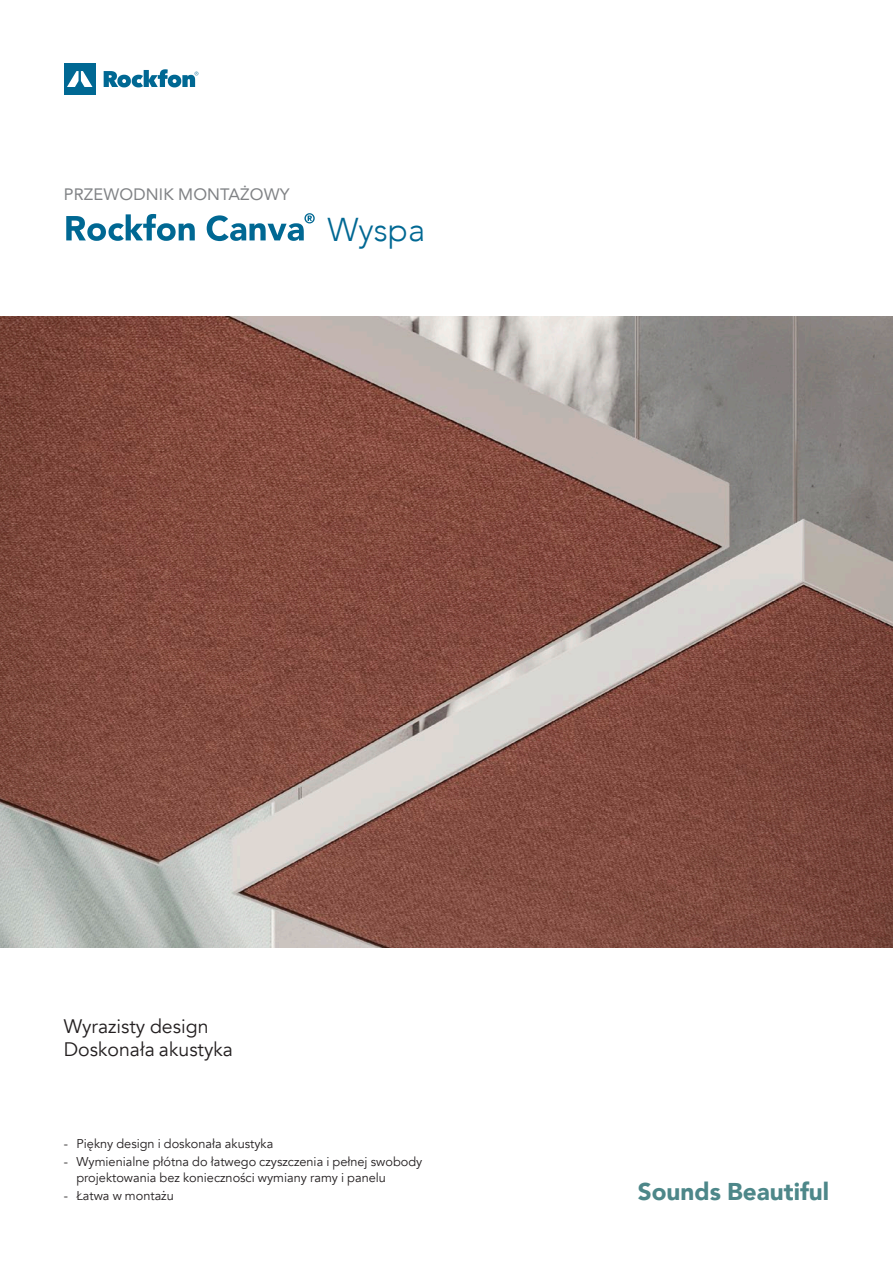
<style>
.page{position:relative;width:893px;height:1263px;background:#fff}
.page>*{position:absolute;margin:0;border:0;box-sizing:border-box;transform-origin:0 0}
.t1{font:300 33px "Avenir";color:#006893}
.t2{font:900 24.3px "Avenir";color:#4d8789}
.t3{font:19.5px/23.4px "Avenir";color:#231f20}
.t4{font:16.5px "Avenir";letter-spacing:.01em;color:#808285}
.t5{font:12.75px/16.5px "Avenir";color:#231f20}
</style>
<div class="page">
<img style="left:0;top:316px;width:893px;height:631px">
<svg style="left:104px;top:69px;width:94px;height:18px"></svg>
<div style="left:64px;top:63px;width:32px;height:32px;background:#006893"></div>
<svg style="left:67px;top:71px;width:25px;height:16px"></svg>
<svg style="left:66px;top:213px;width:249px;height:28px"></svg>
<p class="t4" style="left:64px;top:181px;width:227px">PRZEWODNIK MONTAŻOWY</p>
<h1 class="t1" style="left:327px;top:210px;width:99px">Wyspa</h1>
<h3 class="t3" style="left:64px;top:1014px;width:171px">Wyrazisty design<br>Doskonała akustyka</h3>
<p class="t5" style="left:64px;top:1135px;width:211px">- Piękny design i doskonała akustyka</p>
<p class="t5" style="left:77px;top:1153px;width:347px;text-indent:-13px">- Wymienialne płótna do łatwego czyszczenia i pełnej swobody projektowania bez konieczności wymiany ramy i panelu</p>
<p class="t5" style="left:64px;top:1187px;width:112px">- Łatwa w montażu</p>
<h2 class="t2" style="left:638px;top:1170px;width:193px">Sounds Beautiful</h2>
</div>
